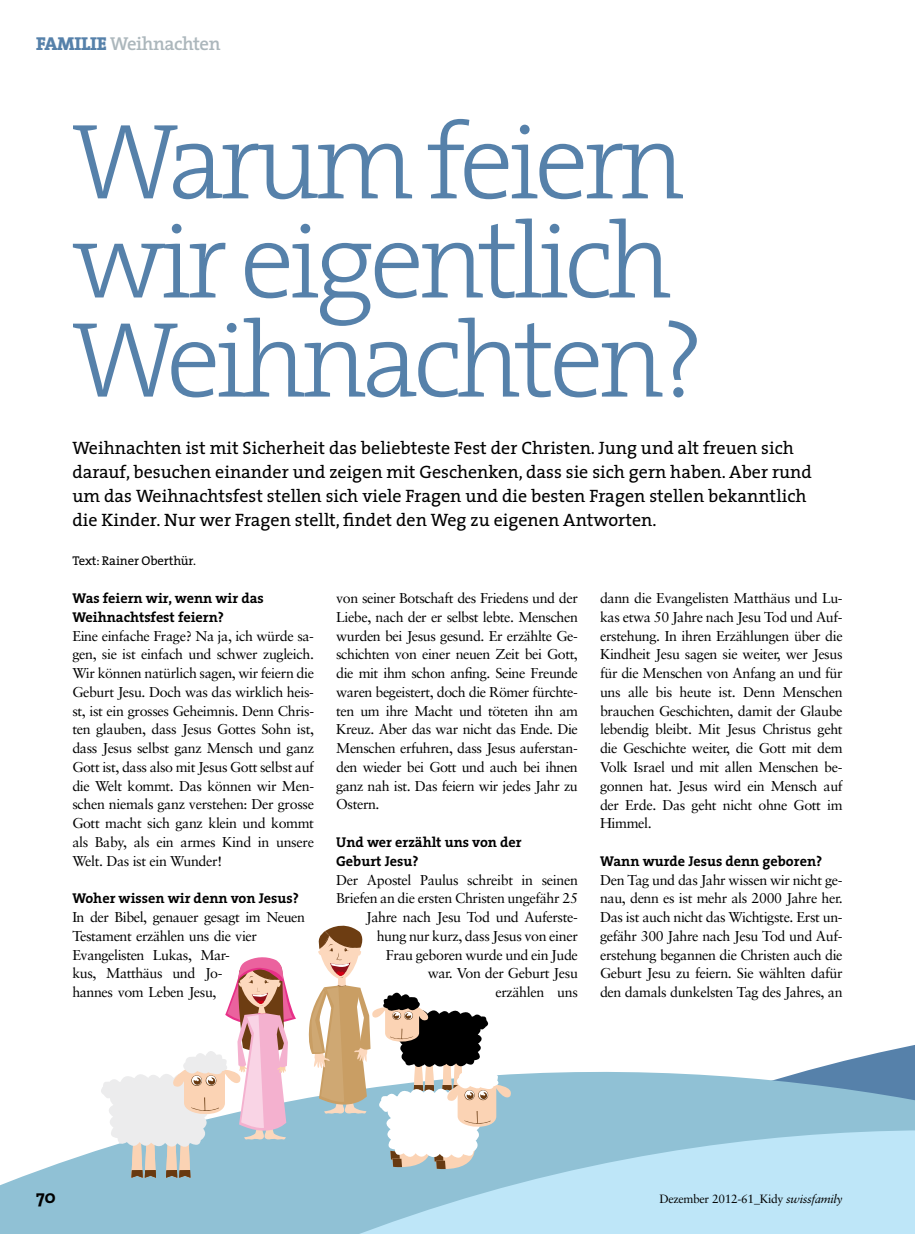
<style>
.page{position:relative;width:915px;height:1234px;background:#fff}
.page>*{position:absolute;margin:0;border:0;box-sizing:border-box;transform-origin:0 0}
.t1{font:300 108px/99px "The Serif";letter-spacing:-.05em;color:#5681aa}
.t2{font:600 18.75px "The Serif";letter-spacing:-.025em;color:#acb7bc}
.t3{font:700 18.75px "The Serif";color:#000}
.t4{font:18px/24px "The Serif";color:#000}
.t5{font:14.25px/18.8px "Sabon";letter-spacing:-.025em;color:#000;text-align:justify}
.t6{font:700 14.25px/18.8px "The Serif";color:#000}
.t7{font:12.75px "The Serif";letter-spacing:-.01em;color:#000}
.t8{font:12px "Sabon";letter-spacing:-.025em;color:#000}
.s1{font-weight:800;color:#5681aa}
.s2{font-style:italic}
</style>
<div class="page">
<svg style="left:0;top:1150px;width:191px;height:83px;background:#9dc8da"></svg>
<svg style="left:191px;top:1045px;width:723px;height:188px;background:#abd3e5"></svg>
<svg style="left:98px;top:957px;width:198px;height:220px"></svg>
<svg style="left:304px;top:925px;width:211px;height:246px"></svg>
<h2 class="t2" style="left:36px;top:28px;width:186px"><span class="s1">FAMILIE</span> Weihnachten</h2>
<h1 class="t1" style="left:72px;top:109px;width:633px">Warum feiern wir eigentlich<br>Weihnachten?</h1>
<p class="t4" style="left:72px;top:435px;width:740px">Weihnachten ist mit Sicherheit das beliebteste Fest der Christen. Jung und alt freuen sich darauf, besuchen einander und zeigen mit Geschenken, dass sie sich gern haben. Aber rund um das Weihnachtsfest stellen sich viele Fragen und die besten Fragen stellen bekanntlich die Kinder. Nur wer Fragen stellt, findet den Weg zu eigenen Antworten.</p>
<p class="t7" style="left:72px;top:550px;width:125px">Text: Rainer Oberthür.</p>
<p class="t6" style="left:72px;top:588px;width:193px">Was feiern wir, wenn wir das<br>Weihnachtsfest feiern?</p>
<p class="t5" style="left:72px;top:626px;width:243px">Eine einfache Frage? Na ja, ich würde sa&shy;gen, sie ist einfach und schwer zugleich.<br>Wir können natürlich sagen, wir feiern die Geburt Jesu. Doch was das wirklich heis&shy;st, ist ein grosses Geheimnis. Denn Chris&shy;ten glauben, dass Jesus Gottes Sohn ist, dass Jesus selbst ganz Mensch und ganz Gott ist, dass also mit Jesus Gott selbst auf die Welt kommt. Das können wir Men&shy;schen niemals ganz verstehen: Der grosse Gott macht sich ganz klein und kommt als Baby, als ein armes Kind in unsere Welt. Das ist ein Wunder!</p>
<p class="t6" style="left:72px;top:888px;width:228px">Woher wissen wir denn von Jesus?</p>
<p class="t5" style="left:72px;top:907px;width:234px;text-align:left">In der Bibel, genauer gesagt im Neuen<br>Testament erzählen uns die vier<br>Evangelisten Lukas, Mar-<br>kus, Matthäus und Jo-<br>hannes vom Leben Jesu,</p>
<p class="t5" style="left:336px;top:588px;width:243px">von seiner Botschaft des Friedens und der Liebe, nach der er selbst lebte. Menschen wurden bei Jesus gesund. Er erzählte Ge&shy;schichten von einer neuen Zeit bei Gott, die mit ihm schon anfing. Seine Freunde waren begeistert, doch die Römer fürchte&shy;ten um ihre Macht und töteten ihn am Kreuz. Aber das war nicht das Ende. Die Menschen erfuhren, dass Jesus auferstan&shy;den wieder bei Gott und auch bei ihnen ganz nah ist. Das feiern wir jedes Jahr zu Ostern.</p>
<p class="t6" style="left:336px;top:832px;width:187px">Und wer erzählt uns von der<br>Geburt Jesu?</p>
<p class="t5" style="left:336px;top:869px;width:243px;text-align:right">Der Apostel Paulus schreibt in seinen<br>Briefen an die ersten Christen ungefähr 25<br>Jahre nach Jesu Tod und Auferste&shy;hung nur kurz, dass Jesus von einer<br>Frau geboren wurde und ein Jude<br>war. Von der Geburt Jesu<br>erzählen uns</p>
<p class="t5" style="left:600px;top:588px;width:244px">dann die Evangelisten Matthäus und Lu&shy;kas etwa 50 Jahre nach Jesu Tod und Auf&shy;erstehung. In ihren Erzählungen über die Kindheit Jesu sagen sie weiter, wer Jesus für die Menschen von Anfang an und für uns alle bis heute ist. Denn Menschen brauchen Geschichten, damit der Glaube lebendig bleibt. Mit Jesus Christus geht die Geschichte weiter, die Gott mit dem Volk Israel und mit allen Menschen be&shy;gonnen hat. Jesus wird ein Mensch auf der Erde. Das geht nicht ohne Gott im Himmel.</p>
<p class="t6" style="left:600px;top:851px;width:224px">Wann wurde Jesus denn geboren?</p>
<p class="t5" style="left:600px;top:869px;width:244px">Den Tag und das Jahr wissen wir nicht ge&shy;nau, denn es ist mehr als 2000 Jahre her.<br>Das ist auch nicht das Wichtigste. Erst un&shy;gefähr 300 Jahre nach Jesu Tod und Auf&shy;erstehung begannen die Christen auch die Geburt Jesu zu feiern. Sie wählten dafür den damals dunkelsten Tag des Jahres, an</p>
<h2 class="t3" style="left:36px;top:1180px;width:21px">70</h2>
<p class="t8" style="left:659px;top:1191px;width:185px">Dezember 2012-61<span class="s2">_</span>Kidy <span class="s2">swissfamily</span></p>
</div>
